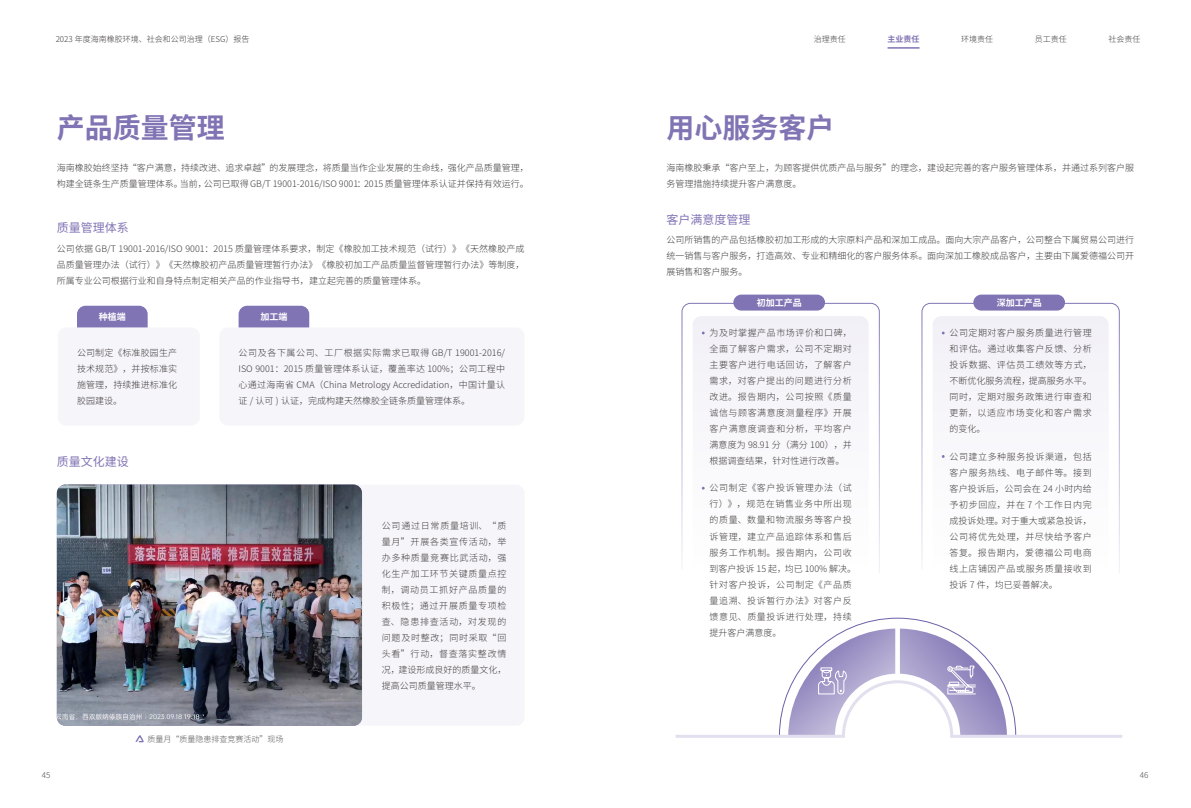
<style>
.page{position:relative;width:1191px;height:808px;background:#fff}
.page>*{position:absolute;margin:0;border:0;box-sizing:border-box;transform-origin:0 0}
.t1{font:700 28px "Source Han Sans CN";color:#8174b4}
.t2{font:12px "Source Han Sans CN";color:#8174b4}
.t3{font:300 9px/16px "Source Han Sans CN";color:#3e3a39;text-align:justify}
.t4{font:300 9px/16px "Source Han Sans CN";letter-spacing:.065em;color:#3e3a39}
.t5{font:700 9px "Source Han Sans CN";color:#fff}
.t6{font:300 8px "Source Han Sans CN";color:#3e3a39}
.t7{font:300 8px "Source Han Sans CN";color:#595757}
.t8{font:300 8px "Source Han Sans CN";color:#4c4948}
.t9{font:700 8px "Source Han Sans CN";color:#8174b4}
</style>
<div class="page">
<div style="left:219px;top:327px;width:305px;height:99px;background:#f6f5fa;border-radius:9px"></div>
<div style="left:58px;top:327px;width:142px;height:99px;background:#f6f5fa;border-radius:9px"></div>
<div style="left:340px;top:485px;width:184px;height:241px;background:#f6f5fa;border-radius:9px"></div>
<img style="left:57px;top:485px;width:305px;height:241px">
<svg style="left:239px;top:306px;width:70px;height:21px"></svg>
<svg style="left:77px;top:306px;width:71px;height:21px"></svg>
<svg style="left:681px;top:303px;width:198px;height:256px"></svg>
<svg style="left:921px;top:303px;width:198px;height:257px"></svg>
<div style="left:692px;top:316px;width:176px;height:288px;background:#f9f8fb;border-radius:9px"></div>
<div style="left:932px;top:316px;width:176px;height:288px;background:#f9f9fb;border-radius:9px"></div>
<div style="left:733px;top:295px;width:92px;height:16px;background:#8174b4;border-radius:8px"></div>
<div style="left:973px;top:295px;width:92px;height:16px;background:#8174b4;border-radius:8px"></div>
<svg style="left:675px;top:618px;width:447px;height:120px"></svg>
<svg style="left:135px;top:735px;width:9px;height:7px"></svg>
<hr style="left:887px;top:47px;width:32px;height:2px;background:#8174b4">
<p class="t6" style="left:56px;top:34px;width:195px">2023 年度海南橡胶环境、社会和公司治理（ESG）报告</p>
<h1 class="t1" style="left:57px;top:112px;width:169px">产品质量管理</h1>
<p class="t3" style="left:57px;top:160px;width:474px">海南橡胶始终坚持“客户满意，持续改进、追求卓越”的发展理念，将质量当作企业发展的生命线，强化产品质量管理，构建全链条生产质量管理体系。当前，公司已取得 GB/T 19001-2016/ISO 9001：2015 质量管理体系认证并保持有效运行。</p>
<h2 class="t2" style="left:57px;top:221px;width:73px">质量管理体系</h2>
<p class="t3" style="left:57px;top:241px;width:469px">公司依据 GB/T 19001-2016/ISO 9001：2015 质量管理体系要求，制定《橡胶加工技术规范（试行）》《天然橡胶产成品质量管理办法（试行）》《天然橡胶初产品质量管理暂行办法》《橡胶初加工产品质量监督管理暂行办法》等制度，所属专业公司根据行业和自身特点制定相关产品的作业指导书，建立起完善的质量管理体系。</p>
<p class="t5" style="left:99px;top:312px;width:28px">种植端</p>
<p class="t5" style="left:260px;top:312px;width:28px">加工端</p>
<p class="t3" style="left:77px;top:345px;width:102px">公司制定《标准胶园生产技术规范》，并按标准实施管理，持续推进标准化胶园建设。</p>
<h2 class="t2" style="left:57px;top:454px;width:73px">质量文化建设</h2>
<p class="t3" style="left:239px;top:345px;width:268px">公司及各下属公司、工厂根据实际需求已取得 GB/T 19001-2016/ ISO 9001：2015 质量管理体系认证，覆盖率达 100%；公司工程中心通过海南省 CMA（China Metrology Accredidation，中国计量认证 / 认可 ) 认证，完成构建天然橡胶全链条质量管理体系。</p>
<p class="t3" style="left:382px;top:517px;width:126px">公司通过日常质量培训、“质量月”开展各类宣传活动，举办多种质量竞赛比武活动，强化生产加工环节关键质量点控制，调动员工抓好产品质量的积极性；通过开展质量专项检查、隐患排查活动，对发现的问题及时整改；同时采取“回头看”行动，督查落实整改情况，建设形成良好的质量文化，提高公司质量管理水平。</p>
<p class="t7" style="left:147px;top:734px;width:137px">质量月“质量隐患排查竞赛活动”现场</p>
<p class="t6" style="left:814px;top:34px;width:33px">治理责任</p>
<p class="t9" style="left:887px;top:34px;width:33px">主业责任</p>
<p class="t6" style="left:961px;top:34px;width:33px">环境责任</p>
<p class="t6" style="left:1035px;top:34px;width:33px">员工责任</p>
<p class="t6" style="left:1108px;top:34px;width:33px">社会责任</p>
<h1 class="t1" style="left:666px;top:112px;width:169px">用心服务客户</h1>
<p class="t3" style="left:666px;top:160px;width:469px">海南橡胶秉承“客户至上，为顾客提供优质产品与服务”的理念，建设起完善的客户服务管理体系，并通过系列客户服务管理措施持续提升客户满意度。</p>
<h2 class="t2" style="left:666px;top:212px;width:85px">客户满意度管理</h2>
<p class="t3" style="left:666px;top:232px;width:469px">公司所销售的产品包括橡胶初加工形成的大宗原料产品和深加工成品。面向大宗产品客户，公司整合下属贸易公司进行统一销售与客户服务，打造高效、专业和精细化的客户服务体系。面向深加工橡胶成品客户，主要由下属爱德福公司开展销售和客户服务。</p>
<p class="t5" style="left:756px;top:298px;width:46px">初加工产品</p>
<p class="t5" style="left:996px;top:298px;width:46px">深加工产品</p>
<p class="t3" style="left:709px;top:325px;width:144px">为及时掌握产品市场评价和口碑，全面了解客户需求，公司不定期对主要客户进行电话回访，了解客户需求，对客户提出的问题进行分析改进。报告期内，公司按照《质量诚信与顾客满意度测量程序》开展客户满意度调查和分析，平均客户满意度为 98.91 分（满分 100），并根据调查结果，针对性进行改善。</p>
<p class="t4" style="left:709px;top:480px;width:148px">公司制定《客户投诉管理办法（试行）》，规范在销售业务中所出现的质量、数量和物流服务等客户投诉管理，建立产品追踪体系和售后服务工作机制。报告期内，公司收到客户投诉 15 起，均已 100% 解决。针对客户投诉，公司制定《产品质量追溯、投诉暂行办法》对客户反馈意见、质量投诉进行处理，持续提升客户满意度。</p>
<p class="t3" style="left:949px;top:325px;width:144px">公司定期对客户服务质量进行管理和评估。通过收集客户反馈、分析投诉数据、评估员工绩效等方式，不断优化服务流程，提高服务水平。同时，定期对服务政策进行审查和更新，以适应市场变化和客户需求的变化。</p>
<p class="t3" style="left:949px;top:448px;width:144px">公司建立多种服务投诉渠道，包括客户服务热线、电子邮件等。接到客户投诉后，公司会在 24 小时内给予初步回应，并在 7 个工作日内完成投诉处理。对于重大或紧急投诉，公司将优先处理，并尽快给予客户答复。报告期内，爱德福公司电商线上店铺因产品或服务质量接收到投诉 7 件，均已妥善解决。</p>
<p class="t8" style="left:42px;top:771px;width:10px">45</p>
<p class="t8" style="left:1139px;top:771px;width:10px">46</p>
</div>
